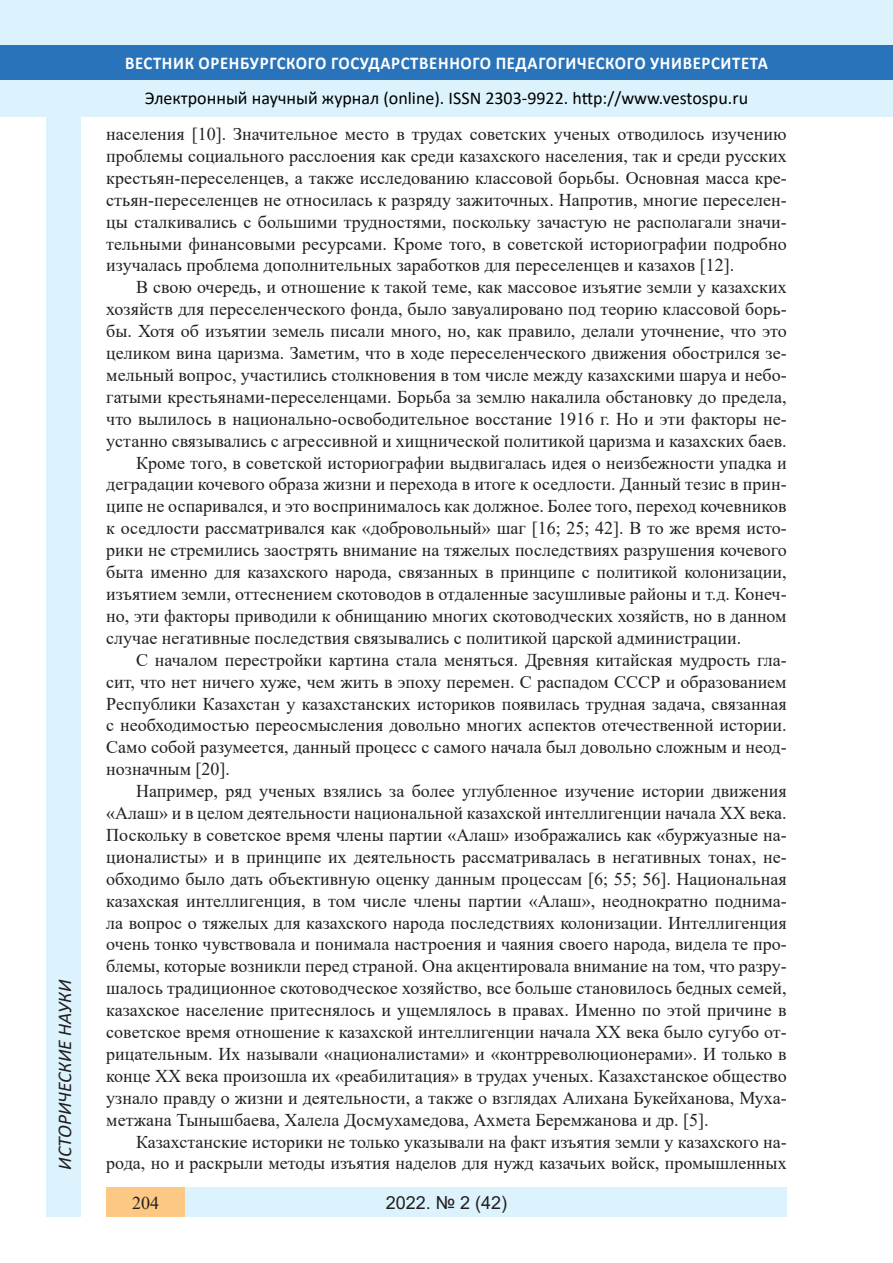
<style>
.page{position:relative;width:893px;height:1263px;background:#fff}
.page>*{position:absolute;margin:0;border:0;box-sizing:border-box;transform-origin:0 0}
.t1{font:italic 19.5px "Calibri";color:#231f20}
.Стиль2{font:18px/21.9px "Times New Roman";color:#231f20;text-align:justify}
.t2{font:18px "Calibri";color:#000}
.t3{font:700 18px "Calibri";letter-spacing:.04em;color:#fff;scale:.93 1}
.t4{font:18px "Arial";color:#231f20}
.t5{font:700 18px "Book Antiqua";color:#231f20}
</style>
<div class="page">
<div style="left:0;top:0;width:893px;height:116px;background:#dcf2fc"></div>
<div style="left:0;top:45px;width:893px;height:34px;background:#2873ba"></div>
<div style="left:106px;top:1188px;width:681px;height:29px;background:#dcf2fc"></div>
<div style="left:106px;top:1188px;width:79px;height:29px;background:#fdc784"></div>
<div style="left:47px;top:116px;width:34px;height:1101px;background:#dcf2fc"></div>
<p class="t1" style="left:51px;top:1179px;width:279px;rotate:-90deg">03.00.00 БИОЛОГИЧЕСКИЕ НАУКИ</p>
<p class="t1" style="left:51px;top:1170px;width:192px;rotate:-90deg">ИСТОРИЧЕСКИЕ НАУКИ</p>
<p class="t3" style="left:125px;top:50px;width:693px">ВЕСТНИК ОРЕНБУРГСКОГО ГОСУДАРСТВЕННОГО ПЕДАГОГИЧЕСКОГО УНИВЕРСИТЕТА</p>
<p class="t2" style="left:145px;top:85px;width:605px">Электронный научный журнал (online). ISSN 2303-9922. http://www.vestospu.ru</p>
<p class="t2" style="left:388px;top:85px;width:13px">O</p>
<p class="t2" style="left:583px;top:85px;width:13px">t</p>
<p class="t2" style="left:583px;top:85px;width:13px">t</p>
<p class="Стиль2" style="left:106px;top:122px;width:682px">населения [10]. Значительное место в трудах советских ученых отводилось изучению проблемы социального расслоения как среди казахского населения, так и среди русских крестьян-переселенцев, а также исследованию классовой борьбы. Основная масса кре&shy;стьян-переселенцев не относилась к разряду зажиточных. Напротив, многие переселен&shy;цы сталкивались с большими трудностями, поскольку зачастую не располагали значи&shy;тельными финансовыми ресурсами. Кроме того, в советской историографии подробно изучалась проблема дополнительных заработков для переселенцев и казахов [12].</p>
<p class="Стиль2" style="left:106px;top:276px;width:682px;text-indent:30px">В свою очередь, и отношение к такой теме, как массовое изъятие земли у казахских хозяйств для переселенческого фонда, было завуалировано под теорию классовой борь&shy;бы. Хотя об изъятии земель писали много, но, как правило, делали уточнение, что это целиком вина царизма. Заметим, что в ходе переселенческого движения обострился зе&shy;мельный вопрос, участились столкновения в том числе между казахскими шаруа и небо&shy;гатыми крестьянами-переселенцами. Борьба за землю накалила обстановку до предела, что вылилось в национально-освободительное восстание 1916 г. Но и эти факторы не&shy;устанно связывались с агрессивной и хищнической политикой царизма и казахских баев.</p>
<p class="Стиль2" style="left:106px;top:451px;width:682px;text-indent:30px">Кроме того, в советской историографии выдвигалась идея о неизбежности упадка и деградации кочевого образа жизни и перехода в итоге к оседлости. Данный тезис в прин&shy;ципе не оспаривался, и это воспринималось как должное. Более того, переход кочевников к оседлости рассматривался как «добровольный» шаг [16; 25; 42]. В то же время исто&shy;рики не стремились заострять внимание на тяжелых последствиях разрушения кочевого быта именно для казахского народа, связанных в принципе с политикой колонизации, изъятием земли, оттеснением скотоводов в отдаленные засушливые районы и т.д. Конеч&shy;но, эти факторы приводили к обнищанию многих скотоводческих хозяйств, но в данном случае негативные последствия связывались с политикой царской администрации.</p>
<p class="Стиль2" style="left:106px;top:648px;width:682px;text-indent:30px">С началом перестройки картина стала меняться. Древняя китайская мудрость гла&shy;сит, что нет ничего хуже, чем жить в эпоху перемен. С распадом СССР и образованием Республики Казахстан у казахстанских историков появилась трудная задача, связанная с необходимостью переосмысления довольно многих аспектов отечественной истории.<br>Само собой разумеется, данный процесс с самого начала был довольно сложным и неод&shy;нозначным [20].</p>
<p class="Стиль2" style="left:106px;top:779px;width:682px;text-indent:30px">Например, ряд ученых взялись за более углубленное изучение истории движения «Алаш» и в целом деятельности национальной казахской интеллигенции начала ХХ века.<br>Поскольку в советское время члены партии «Алаш» изображались как «буржуазные на&shy;ционалисты» и в принципе их деятельность рассматривалась в негативных тонах, не&shy;обходимо было дать объективную оценку данным процессам [6; 55; 56]. Национальная казахская интеллигенция, в том числе члены партии «Алаш», неоднократно поднима&shy;ла вопрос о тяжелых для казахского народа последствиях колонизации. Интеллигенция очень тонко чувствовала и понимала настроения и чаяния своего народа, видела те про&shy;блемы, которые возникли перед страной. Она акцентировала внимание на том, что разру&shy;шалось традиционное скотоводческое хозяйство, все больше становилось бедных семей, казахское население притеснялось и ущемлялось в правах. Именно по этой причине в советское время отношение к казахской интеллигенции начала ХХ века было сугубо от&shy;рицательным. Их называли «националистами» и «контрреволюционерами». И только в конце ХХ века произошла их «реабилитация» в трудах ученых. Казахстанское общество узнало правду о жизни и деятельности, а также о взглядах Алихана Букейханова, Муха&shy;метжана Тынышбаева, Халела Досмухамедова, Ахмета Беремжанова и др. [5].</p>
<p class="Стиль2" style="left:106px;top:1130px;width:682px;text-align:right">Казахстанские историки не только указывали на факт изъятия земли у казахского на&shy;рода, но и раскрыли методы изъятия наделов для нужд казачьих войск, промышленных</p>
<p class="t5" style="left:390px;top:1190px;width:37px">2018</p>
<p class="t5" style="left:460px;top:1190px;width:45px">1 25)</p>
<p class="t4" style="left:386px;top:1190px;width:123px">2022. № 2 (42)</p>
<p class="Стиль2" style="left:132px;top:1191px;width:28px">204</p>
<p class="t5" style="left:488px;top:1190px;width:10px">6</p>
</div>
